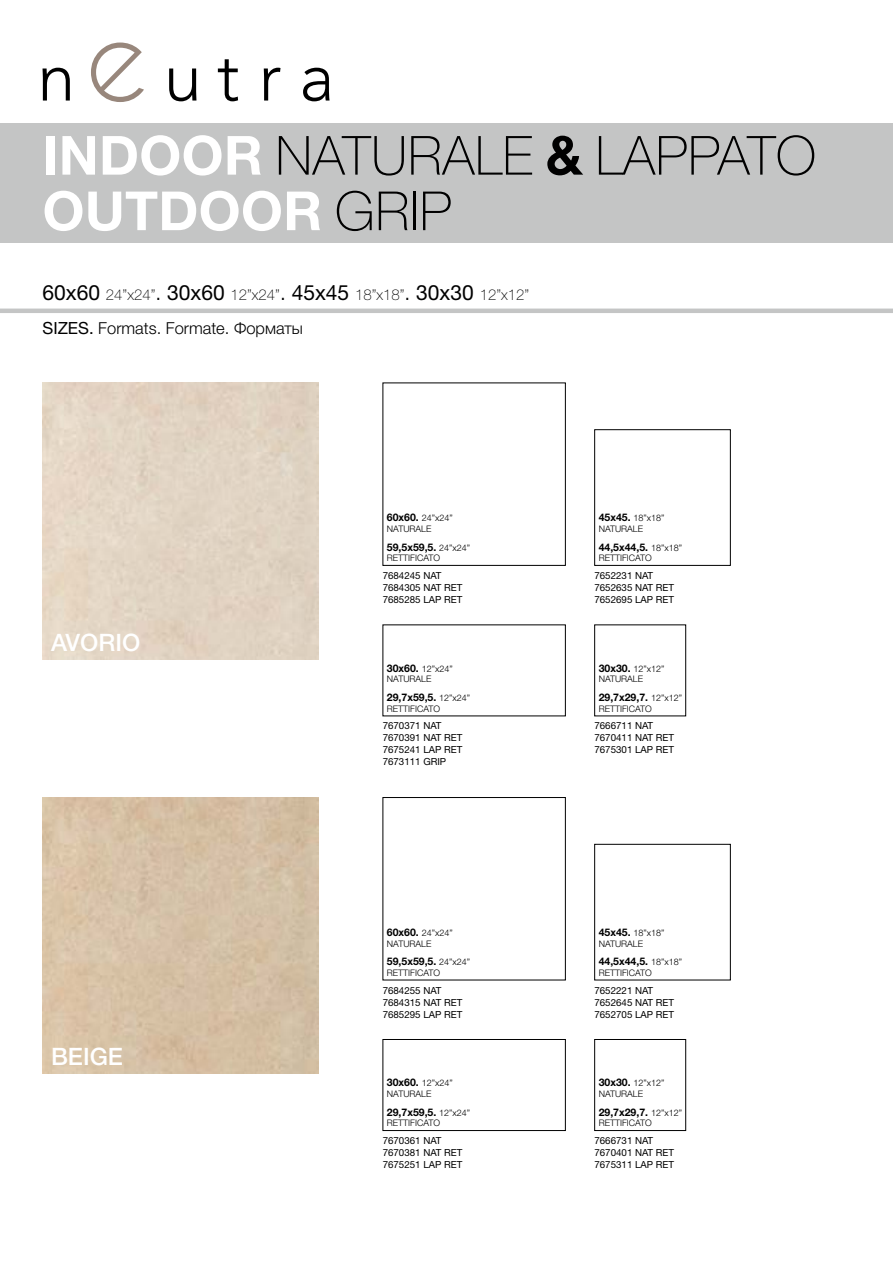
<style>
.page{position:relative;width:893px;height:1263px;background:#fff}
.page>*{position:absolute;margin:0;border:0;box-sizing:border-box;transform-origin:0 0}
.t1{font:100 54px/55.5px "Helvetica Neue LT Std";letter-spacing:.01em;color:#000}
.t2{font:500 24px "Helvetica Neue LT Std";color:#fff}
.t3{font:16.8px "Helvetica Neue LT Std";color:#000}
.t4{font:300 16.5px "Helvetica Neue LT Std";color:#000}
.t5{font:100 15px "Helvetica Neue LT Std";color:#000}
.t6{font:700 10.5px "Helvetica Neue LT Std";color:#000}
.t7{font:9.75px/12px "Helvetica Neue LT Std";color:#000}
.t8{font:300 9px/10.8px "Helvetica Neue LT Std";color:#000}
.s1{font-weight:700;color:#fff}
.s2{font-weight:700}
.s3{font-weight:400;font-size:21px}
.s4{font-weight:300;font-size:21px}
.s5{font-weight:400;font-size:16.8px}
.s6{font-family:"Helvetica Neue LTCYR"}
.s7{font-weight:700;font-size:10.5px}
.s8{font-weight:300;font-size:9px}
</style>
<div class="page">
<div style="left:594px;top:625px;width:92px;height:91px;border:1px solid #000"></div>
<div style="left:383px;top:383px;width:183px;height:183px;border:1px solid #000"></div>
<div style="left:594px;top:429px;width:136px;height:137px;border:1px solid #000"></div>
<div style="left:594px;top:1039px;width:92px;height:92px;border:1px solid #000"></div>
<div style="left:383px;top:797px;width:183px;height:183px;border:1px solid #000"></div>
<div style="left:594px;top:844px;width:136px;height:136px;border:1px solid #000"></div>
<div style="left:383px;top:1039px;width:183px;height:92px;border:1px solid #000"></div>
<hr style="left:0;top:309px;width:893px;height:4px;background:#c4c5c5">
<div style="left:0;top:183px;width:893px;height:59px;background:#c4c5c5"></div>
<svg style="left:169px;top:59px;width:161px;height:42px"></svg>
<svg style="left:91px;top:43px;width:53px;height:59px"></svg>
<svg style="left:43px;top:68px;width:27px;height:33px"></svg>
<div style="left:0;top:123px;width:893px;height:66px;background:#c4c5c5"></div>
<h1 class="t1" style="left:43px;top:128px;width:775px"><span class="s1">INDOOR</span> NATURALE <span class="s2">&amp;</span> LAPPATO<br><span class="s1">OUTDOOR</span> GRIP</h1>
<h3 class="t5" style="left:43px;top:286px;width:488px"><span class="s3">60x60</span> 24”X24”<span class="s4">.</span> <span class="s3">30x60</span> 12”X24”<span class="s4">.</span> <span class="s3">45x45</span> 18”X18”<span class="s4">.</span> <span class="s3">30x30</span> 12”X12”</h3>
<h3 class="t3" style="left:43px;top:318px;width:11px">SIZES</h3>
<h3 class="t4" style="left:89px;top:318px;width:215px"><span class="s5">.</span> FORMATS. FORMATE. <span class="s6">Форматы</span></h3>
<h2 class="t2" style="left:51px;top:628px;width:91px">AVORIO</h2>
<h2 class="t2" style="left:51px;top:1042px;width:74px">BEIGE</h2>
<p class="t8" style="left:387px;top:512px;width:67px"><span class="s7">60x60.</span> 24”X24”<br>NATURALE</p>
<p class="t6" style="left:387px;top:540px;width:85px">59,5x59,5. <span class="s8">24”X24”</span></p>
<p class="t8" style="left:387px;top:552px;width:6px">RETTI</p>
<p class="t8" style="left:410px;top:552px;width:31px">FICATO</p>
<p class="t7" style="left:383px;top:569px;width:48px">7684245 NAT<br>7684305 NAT</p>
<p class="t7" style="left:444px;top:581px;width:7px">RET</p>
<p class="t7" style="left:383px;top:593px;width:48px">7685285 LAP</p>
<p class="t7" style="left:444px;top:593px;width:6px">RET</p>
<p class="t8" style="left:387px;top:663px;width:67px"><span class="s7">30x60.</span> 12”X24”<br>NATURALE</p>
<p class="t6" style="left:387px;top:691px;width:85px">29,7x59,5. <span class="s8">12”X24”</span></p>
<p class="t8" style="left:387px;top:703px;width:6px">RETTI</p>
<p class="t8" style="left:410px;top:703px;width:31px">FICATO</p>
<p class="t7" style="left:383px;top:720px;width:48px">7670371 NAT<br>7670391 NAT</p>
<p class="t7" style="left:444px;top:732px;width:6px">RET</p>
<p class="t7" style="left:383px;top:744px;width:48px">7675241 LAP</p>
<p class="t7" style="left:444px;top:744px;width:6px">RET</p>
<p class="t7" style="left:383px;top:756px;width:53px">7673111 GRIP</p>
<p class="t8" style="left:387px;top:927px;width:67px"><span class="s7">60x60.</span> 24”X24”<br>NATURALE</p>
<p class="t6" style="left:387px;top:955px;width:85px">59,5x59,5. <span class="s8">24”X24”</span></p>
<p class="t8" style="left:387px;top:967px;width:6px">RETTI</p>
<p class="t8" style="left:410px;top:967px;width:31px">FICATO</p>
<p class="t7" style="left:383px;top:984px;width:48px">7684255 NAT<br>7684315 NAT</p>
<p class="t7" style="left:444px;top:996px;width:7px">RET</p>
<p class="t7" style="left:383px;top:1008px;width:48px">7685295 LAP</p>
<p class="t7" style="left:444px;top:1008px;width:6px">RET</p>
<p class="t8" style="left:387px;top:1077px;width:67px"><span class="s7">30x60.</span> 12”X24”<br>NATURALE</p>
<p class="t6" style="left:387px;top:1105px;width:85px">29,7x59,5. <span class="s8">12”X24”</span></p>
<p class="t8" style="left:387px;top:1118px;width:6px">RETTI</p>
<p class="t8" style="left:410px;top:1118px;width:31px">FICATO</p>
<p class="t7" style="left:383px;top:1134px;width:48px">7670361 NAT<br>7670381 NAT</p>
<p class="t7" style="left:444px;top:1146px;width:6px">RET</p>
<p class="t7" style="left:383px;top:1158px;width:48px">7675251 LAP</p>
<p class="t7" style="left:444px;top:1158px;width:6px">RET</p>
<p class="t8" style="left:599px;top:512px;width:67px"><span class="s7">45x45.</span> 18”X18”<br>NATURALE</p>
<p class="t6" style="left:599px;top:540px;width:85px">44,5x44,5. <span class="s8">18”X18”</span></p>
<p class="t8" style="left:599px;top:552px;width:6px">RETTI</p>
<p class="t8" style="left:622px;top:552px;width:31px">FICATO</p>
<p class="t7" style="left:594px;top:569px;width:48px">7652231 NAT<br>7652635 NAT</p>
<p class="t7" style="left:656px;top:581px;width:6px">RET</p>
<p class="t7" style="left:594px;top:593px;width:48px">7652695 LAP</p>
<p class="t7" style="left:656px;top:593px;width:6px">RET</p>
<p class="t8" style="left:599px;top:663px;width:67px"><span class="s7">30x30.</span> 12”X12”<br>NATURALE</p>
<p class="t6" style="left:599px;top:691px;width:85px">29,7x29,7. <span class="s8">12”X12”</span></p>
<p class="t8" style="left:599px;top:703px;width:6px">RETTI</p>
<p class="t8" style="left:622px;top:703px;width:31px">FICATO</p>
<p class="t7" style="left:594px;top:720px;width:48px">7666711 NAT<br>7670411 NAT</p>
<p class="t7" style="left:656px;top:732px;width:6px">RET</p>
<p class="t7" style="left:594px;top:744px;width:48px">7675301 LAP</p>
<p class="t7" style="left:656px;top:744px;width:6px">RET</p>
<p class="t8" style="left:599px;top:927px;width:67px"><span class="s7">45x45.</span> 18”X18”<br>NATURALE</p>
<p class="t6" style="left:599px;top:955px;width:85px">44,5x44,5. <span class="s8">18”X18”</span></p>
<p class="t8" style="left:599px;top:967px;width:6px">RETTI</p>
<p class="t8" style="left:622px;top:967px;width:31px">FICATO</p>
<p class="t7" style="left:594px;top:984px;width:48px">7652221 NAT<br>7652645 NAT</p>
<p class="t7" style="left:656px;top:996px;width:6px">RET</p>
<p class="t7" style="left:594px;top:1008px;width:48px">7652705 LAP</p>
<p class="t7" style="left:656px;top:1008px;width:6px">RET</p>
<p class="t8" style="left:599px;top:1077px;width:67px"><span class="s7">30x30.</span> 12”X12”<br>NATURALE</p>
<p class="t6" style="left:599px;top:1105px;width:85px">29,7x29,7. <span class="s8">12”X12”</span></p>
<p class="t8" style="left:599px;top:1118px;width:6px">RETTI</p>
<p class="t8" style="left:622px;top:1118px;width:31px">FICATO</p>
<p class="t7" style="left:594px;top:1134px;width:48px">7666731 NAT<br>7670401 NAT</p>
<p class="t7" style="left:656px;top:1146px;width:6px">RET</p>
<p class="t7" style="left:594px;top:1158px;width:48px">7675311 LAP</p>
<p class="t7" style="left:656px;top:1158px;width:6px">RET</p>
</div>
